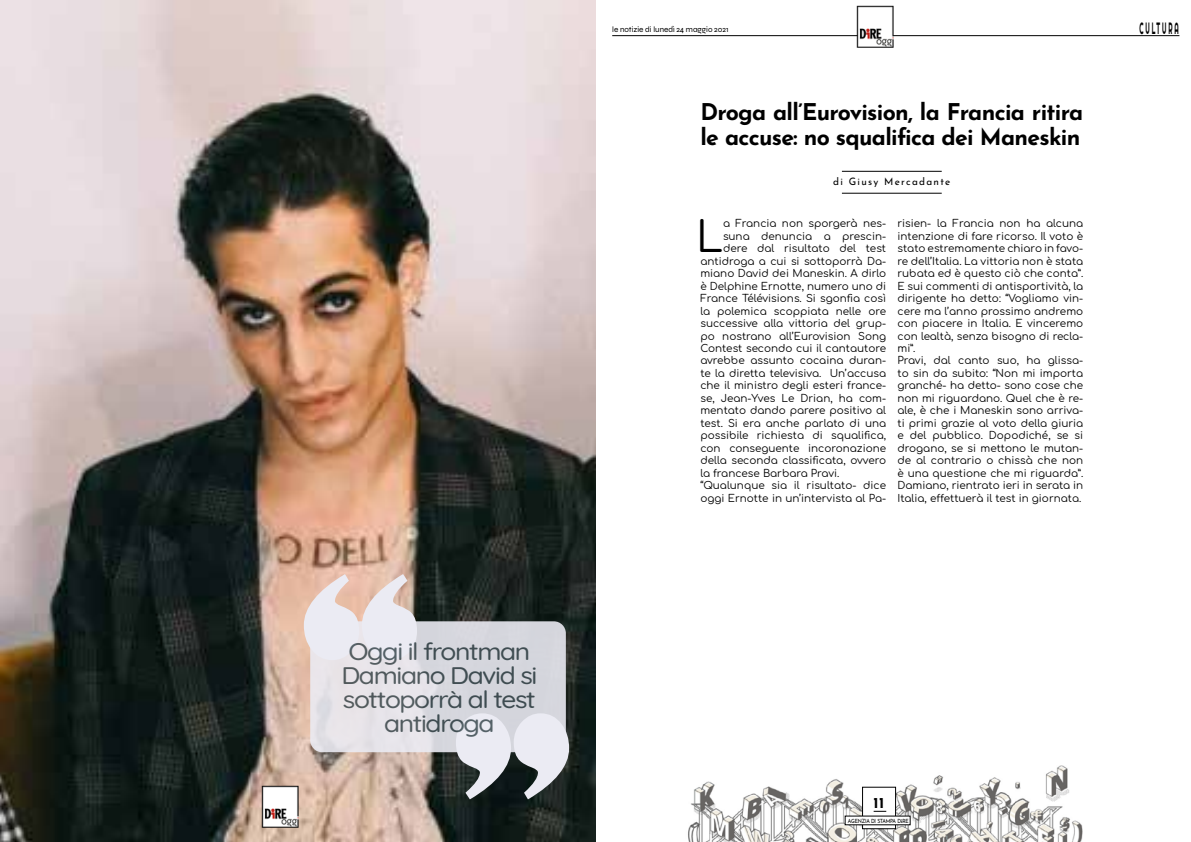
<style>
.page{position:relative;width:1191px;height:842px;background:#fff}
.page>*{position:absolute;margin:0;border:0;box-sizing:border-box;transform-origin:0 0}
.t1{font:42.4px "Comfortaa";color:#000}
.t2{font:300 24px/24px "Quicksand";letter-spacing:-.05em;color:#445258;text-align:center;scale:1.1 1}
.t3{font:700 23px/25px "Josefin Sans";letter-spacing:-.03em;color:#000}
.t4{font:16.4px "Righteous";letter-spacing:.29em;color:#000;scale:.39 1}
.t5{font:700 15px "Josefin Sans";color:#000}
.t6{font:10.4px/12.5px "Comfortaa";color:#000}
.t7{font:10.2px "Josefin Sans";letter-spacing:.13em;color:#000}
.t8{font:8px "Syne";color:#000}
.t9{font:5.7px "Josefin Sans";letter-spacing:-.04em;color:#000;scale:.88 1}
.s1{font-weight:700}
</style>
<div class="page">
<hr style="left:842px;top:193px;width:99px;height:1px;background:#000">
<hr style="left:842px;top:171px;width:99px;height:1px;background:#000">
<img style="left:688px;top:765px;width:395px;height:77px">
<img style="left:0;top:0;width:595px;height:842px">
<svg style="left:304px;top:574px;width:113px;height:86px;background:#e2cdc6"></svg>
<svg style="left:456px;top:713px;width:113px;height:86px;background:#7c8184"></svg>
<svg style="left:310px;top:621px;width:256px;height:131px;background:#dfdee5"></svg>
<hr style="left:612px;top:35px;width:567px;height:1px;background:#000">
<div style="left:862px;top:787px;width:34px;height:42px;background:#fff;border:1px solid #000"></div>
<svg style="left:873px;top:811px;width:13px;height:1px"></svg>
<div style="left:845px;top:816px;width:65px;height:9px;background:#fff"></div>
<img style="left:842px;top:5px;width:74px;height:42px">
<img style="left:247px;top:784px;width:73px;height:43px">
<h2 class="t2" style="left:341px;top:637px;width:180px">Oggi il frontman<br>Damiano David si sottoporrà al test antidroga</h2>
<p class="t8" style="left:612px;top:24px;width:118px">le notizie di lunedì 24 maggio 2021</p>
<h3 class="t3" style="left:700px;top:97px;width:384px">Droga all’Eurovision, la Francia ritira le accuse: no squalifica dei Maneskin</h3>
<p class="t7" style="left:833px;top:173px;width:119px">di Giusy Mercadante</p>
<h1 class="t1" style="left:696px;top:199px;width:28px">L</h1>
<p class="t6" style="left:723px;top:216px;width:165px">a Francia non sporgerà nes-</p>
<p class="t6" style="left:723px;top:228px;width:165px">suna denuncia a prescin-</p>
<p class="t6" style="left:723px;top:241px;width:165px">dere dal risultato del test</p>
<p class="t6" style="left:700px;top:253px;width:187px">antidroga a cui si sottoporrà Da-</p>
<p class="t6" style="left:700px;top:266px;width:187px">miano David dei Maneskin. A dirlo</p>
<p class="t6" style="left:700px;top:278px;width:187px">è Delphine Ernotte, numero uno di</p>
<p class="t6" style="left:700px;top:291px;width:187px">France Télévisions. Si sgonfia così</p>
<p class="t6" style="left:700px;top:303px;width:187px">la polemica scoppiata nelle ore</p>
<p class="t6" style="left:700px;top:316px;width:187px">successive alla vittoria del grup-</p>
<p class="t6" style="left:700px;top:328px;width:187px">po nostrano all’Eurovision Song</p>
<p class="t6" style="left:700px;top:341px;width:187px">Contest secondo cui il cantautore</p>
<p class="t6" style="left:700px;top:353px;width:187px">avrebbe assunto cocaina duran-</p>
<p class="t6" style="left:700px;top:366px;width:187px">te la diretta televisiva. Un’accusa</p>
<p class="t6" style="left:700px;top:378px;width:187px">che il ministro degli esteri france-</p>
<p class="t6" style="left:700px;top:391px;width:187px">se, Jean-Yves Le Drian, ha com-</p>
<p class="t6" style="left:700px;top:403px;width:187px">mentato dando parere positivo al</p>
<p class="t6" style="left:700px;top:416px;width:187px">test. Si era anche parlato di una</p>
<p class="t6" style="left:700px;top:428px;width:187px">possibile richiesta di squalifica,</p>
<p class="t6" style="left:700px;top:440px;width:187px">con conseguente incoronazione</p>
<p class="t6" style="left:700px;top:453px;width:187px">della seconda classificata, ovvero</p>
<p class="t6" style="left:700px;top:465px;width:140px">la francese Barbara Pravi.</p>
<p class="t6" style="left:700px;top:478px;width:187px">“Qualunque sia il risultato- dice</p>
<p class="t6" style="left:700px;top:490px;width:187px">oggi Ernotte in un’intervista al Pa-</p>
<p class="t6" style="left:897px;top:216px;width:187px">risien- la Francia non ha alcuna intenzione di fare ricorso. Il voto è stato estremamente chiaro in favo&shy;re dell’Italia. La vittoria non è stata rubata ed è questo ciò che conta”.<br>E sui commenti di antisportività, la dirigente ha detto: “Vogliamo vin&shy;cere ma l’anno prossimo andremo con piacere in Italia. E vinceremo con lealtà, senza bisogno di recla&shy;mi”.<br>Pravi, dal canto suo, ha glissa&shy;to sin da subito: “Non mi importa granché- ha detto- sono cose che non mi riguardano. Quel che è re&shy;ale, è che i Maneskin sono arriva&shy;ti primi grazie al voto della giuria e del pubblico. Dopodiché, se si drogano, se si mettono le mutan&shy;de al contrario o chissà che non è una questione che mi riguarda”.<br>Damiano, rientrato ieri in serata in<br>Italia, effettuerà il test in giornata.</p>
<h3 class="t4" style="left:1139px;top:17px;width:102px">CULTURA</h3>
<h3 class="t5" style="left:873px;top:792px;width:12px">11</h3>
<p class="t9" style="left:848px;top:816px;width:71px">AGENZIA DI STAMPA D<span class="s1">i</span>RE</p>
</div>
